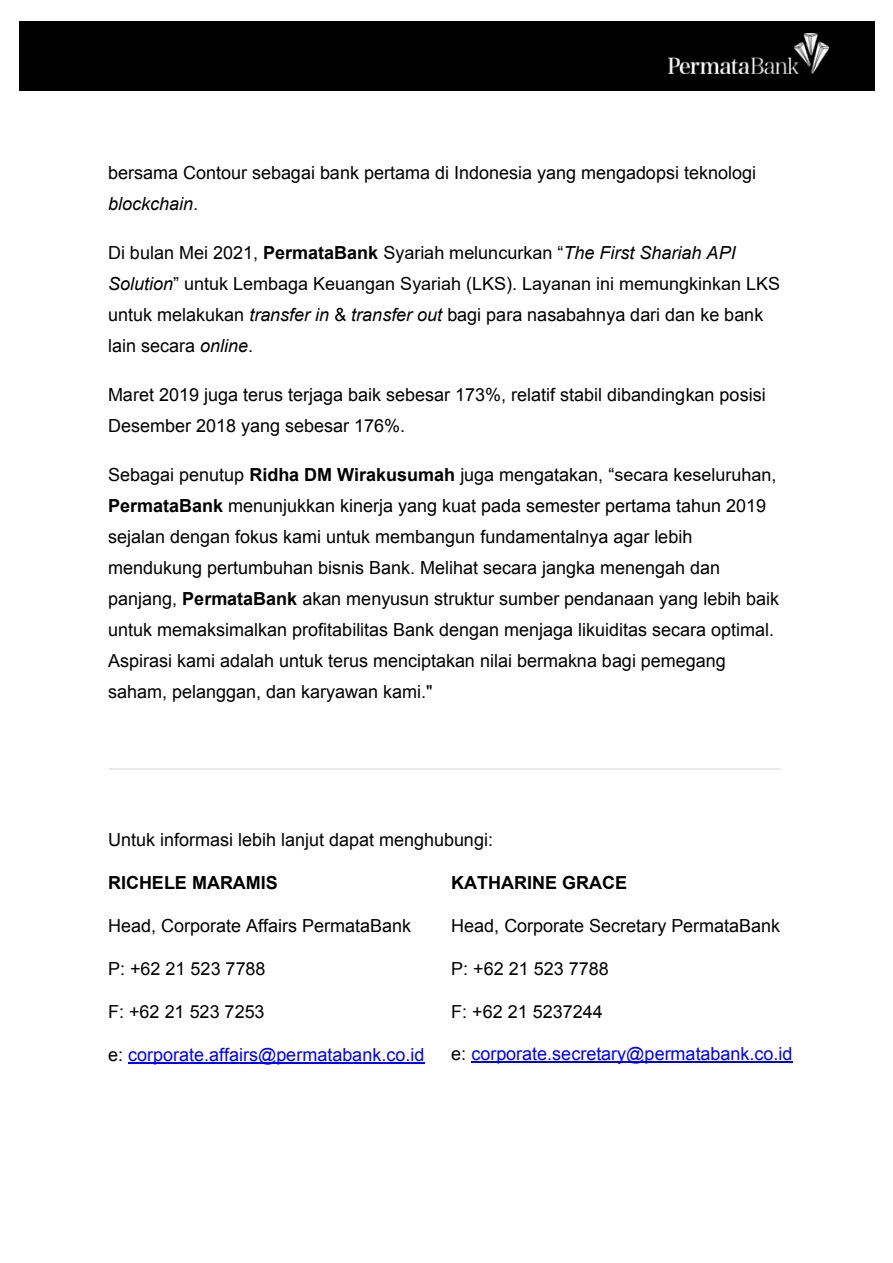
<style>
.page{position:relative;width:893px;height:1263px;background:#fff}
.page>*{position:absolute;margin:0;border:0;box-sizing:border-box;transform-origin:0 0}
.t1{font:18px/31px "Arial";color:#000}
.t2{font:18px "Arial";color:#00f}
.t3{font:700 18px "Arial";color:#000}
.s1{font-style:italic}
.s2{font-weight:700}
.s3{color:#000}
</style>
<div class="page">
<div style="left:20px;top:21px;width:855px;height:69px;background:#000"></div>
<img style="left:669px;top:34px;width:159px;height:40px">
<hr style="left:109px;top:768px;width:672px;height:2px;background:#d9d9d9">
<hr style="left:128px;top:1063px;width:297px;height:1px;background:#00f">
<hr style="left:471px;top:1062px;width:322px;height:1px;background:#00f">
<p class="t1" style="left:108px;top:157px;width:650px">bersama Contour sebagai bank pertama di Indonesia yang mengadopsi teknologi <span class="s1">blockchain</span>.</p>
<p class="t1" style="left:108px;top:237px;width:674px">Di bulan Mei 2021, <span class="s2">PermataBank</span> Syariah meluncurkan “<span class="s1">The First Shariah API Solution</span>” untuk Lembaga Keuangan Syariah (LKS). Layanan ini memungkinkan LKS untuk melakukan <span class="s1">transfer in</span> &amp; <span class="s1">transfer out</span> bagi para nasabahnya dari dan ke bank lain secara <span class="s1">online</span>.</p>
<p class="t1" style="left:108px;top:379px;width:659px">Maret 2019 juga terus terjaga baik sebesar 173%, relatif stabil dibandingkan posisi<br>Desember 2018 yang sebesar 176%.</p>
<p class="t1" style="left:108px;top:459px;width:673px">Sebagai penutup <span class="s2">Ridha DM Wirakusumah</span> juga mengatakan, “secara keseluruhan, <span class="s2">PermataBank</span> menunjukkan kinerja yang kuat pada semester pertama tahun 2019 sejalan dengan fokus kami untuk membangun fundamentalnya agar lebih mendukung pertumbuhan bisnis Bank. Melihat secara jangka menengah dan panjang, <span class="s2">PermataBank</span> akan menyusun struktur sumber pendanaan yang lebih baik untuk memaksimalkan profitabilitas Bank dengan menjaga likuiditas secara optimal.<br>Aspirasi kami adalah untuk terus menciptakan nilai bermakna bagi pemegang saham, pelanggan, dan karyawan kami."</p>
<p class="t1" style="left:108px;top:825px;width:386px">Untuk informasi lebih lanjut dapat menghubungi:</p>
<p class="t3" style="left:108px;top:870px;width:171px">RICHELE MARAMIS</p>
<p class="t1" style="left:108px;top:910px;width:305px">Head, Corporate Affairs PermataBank</p>
<p class="t1" style="left:108px;top:953px;width:159px">P: +62 21 523 7788</p>
<p class="t1" style="left:108px;top:996px;width:158px">F: +62 21 523 7253</p>
<p class="t2" style="left:108px;top:1043px;width:318px"><span class="s3">e:</span> corporate.affairs@permatabank.co.id</p>
<p class="t3" style="left:451px;top:870px;width:177px">KATHARINE GRACE</p>
<p class="t1" style="left:451px;top:910px;width:331px">Head, Corporate Secretary PermataBank</p>
<p class="t1" style="left:451px;top:953px;width:159px">P: +62 21 523 7788</p>
<p class="t1" style="left:451px;top:996px;width:153px">F: +62 21 5237244</p>
<p class="t2" style="left:451px;top:1042px;width:343px"><span class="s3">e:</span> corporate.secretary@permatabank.co.id</p>
</div>
